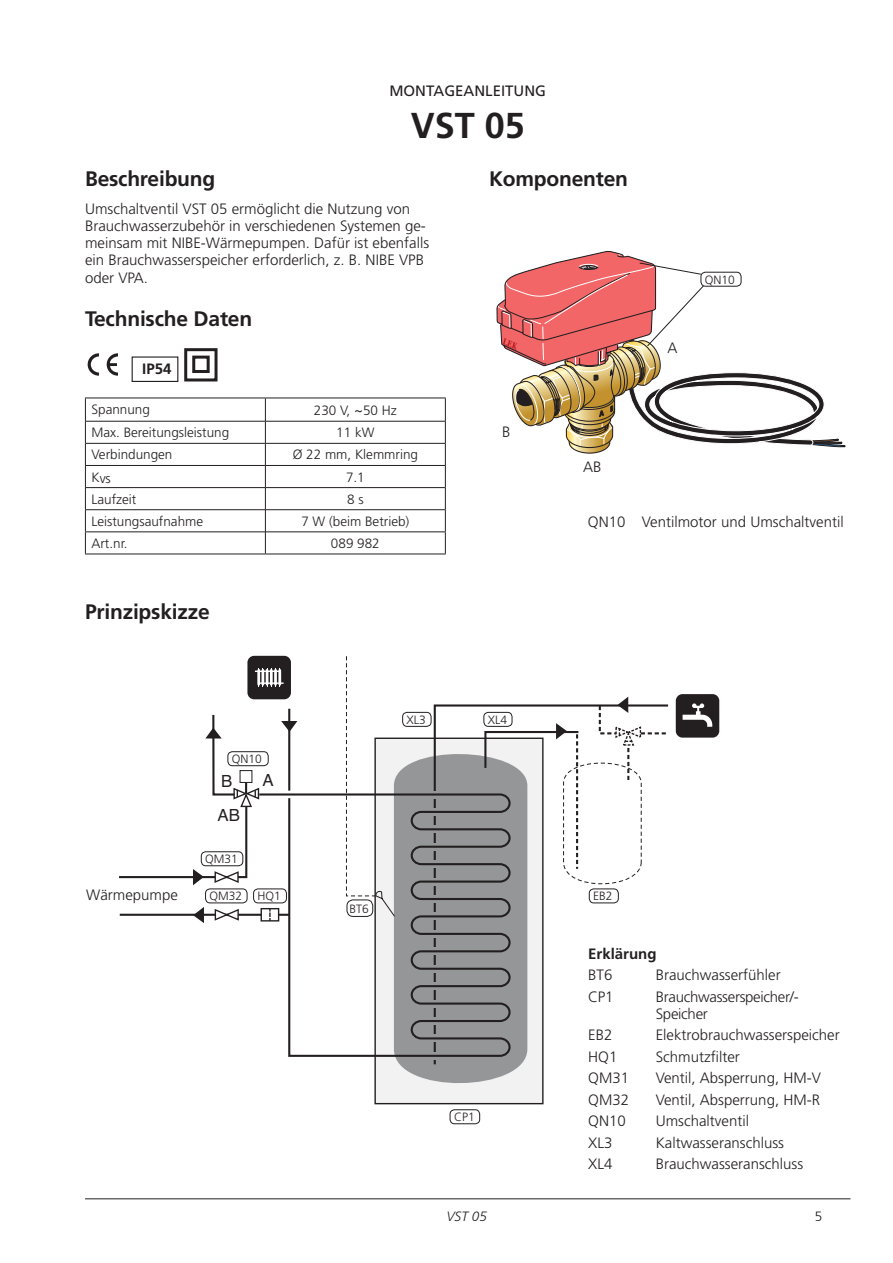
<style>
.page{position:relative;width:893px;height:1263px;background:#fff}
.page>*{position:absolute;margin:0;border:0;box-sizing:border-box;transform-origin:0 0}
.t1{font:700 36px "Frutiger";color:#231f20}
.t2{font:700 21px "Frutiger";letter-spacing:-.01em;color:#231f20}
.t3{font:16.8px "Helvetica";color:#231f20}
.t4{font:300 15px/17.2px "Frutiger";color:#231f20}
.t5{font:300 15px/17.2px "Frutiger";letter-spacing:-.02em;color:#231f20}
.t6{font:15px "Frutiger";color:#231f20}
.t7{font:700 15px "Frutiger";color:#231f20}
.t8{font:300 13.5px "Frutiger";color:#231f20}
.t9{font:italic 300 13.5px "Frutiger";color:#231f20}
.t10{font:300 12px "Frutiger";color:#231f20}
.s1{font-size:15px}
</style>
<div class="page">
<hr style="left:85px;top:398px;width:180px;height:1px;background:#231f20">
<hr style="left:265px;top:398px;width:181px;height:1px;background:#231f20">
<hr style="left:85px;top:465px;width:180px;height:1px;background:#231f20">
<hr style="left:266px;top:465px;width:180px;height:1px;background:#231f20">
<hr style="left:85px;top:487px;width:180px;height:1px;background:#231f20">
<hr style="left:266px;top:487px;width:180px;height:1px;background:#231f20">
<hr style="left:85px;top:509px;width:180px;height:1px;background:#231f20">
<hr style="left:266px;top:509px;width:180px;height:1px;background:#231f20">
<hr style="left:85px;top:531px;width:180px;height:1px;background:#231f20">
<svg style="left:85px;top:398px;width:1px;height:156px"></svg>
<hr style="left:266px;top:531px;width:180px;height:1px;background:#231f20">
<svg style="left:445px;top:398px;width:1px;height:156px"></svg>
<hr style="left:85px;top:554px;width:180px;height:1px;background:#231f20">
<hr style="left:265px;top:554px;width:181px;height:1px;background:#231f20">
<hr style="left:86px;top:421px;width:179px;height:1px;background:#231f20">
<hr style="left:265px;top:421px;width:180px;height:1px;background:#231f20">
<hr style="left:86px;top:443px;width:179px;height:1px;background:#231f20">
<hr style="left:265px;top:443px;width:180px;height:1px;background:#231f20">
<svg style="left:265px;top:398px;width:1px;height:156px"></svg>
<svg style="left:88px;top:353px;width:11px;height:23px"></svg>
<svg style="left:107px;top:353px;width:11px;height:23px"></svg>
<div style="left:132px;top:356px;width:46px;height:26px;border:1px solid #231f20"></div>
<div style="left:184px;top:348px;width:34px;height:33px;border:3px solid #231f20"></div>
<div style="left:192px;top:356px;width:18px;height:17px;border:3px solid #231f20"></div>
<div style="left:247px;top:656px;width:44px;height:43px;background:#231f20;border-radius:7px"></div>
<svg style="left:255px;top:668px;width:26px;height:19px"></svg>
<hr style="left:259px;top:682px;width:25px;height:2px;background:#fff">
<div style="left:676px;top:694px;width:43px;height:44px;background:#231f20;border-radius:7px"></div>
<svg style="left:683px;top:703px;width:29px;height:24px"></svg>
<div style="left:374px;top:737px;width:170px;height:367px;background:#f2f2f3;border:1px solid #231f20"></div>
<svg style="left:395px;top:756px;width:124px;height:327px;fill:#949698"></svg>
<svg style="left:433px;top:703px;width:236px;height:363px"></svg>
<div style="left:427px;top:1052px;width:17px;height:7px;background:#949698"></div>
<div style="left:427px;top:791px;width:17px;height:7px;background:#949698"></div>
<svg style="left:346px;top:656px;width:49px;height:136px"></svg>
<svg style="left:288px;top:792px;width:224px;height:266px"></svg>
<hr style="left:288px;top:709px;width:2px;height:82px;background:#231f20">
<svg style="left:119px;top:713px;width:178px;height:210px"></svg>
<div style="left:228px;top:752px;width:40px;height:14px;background:#fff;border-radius:4px"></div>
<div style="left:227px;top:751px;width:42px;height:15px;border:1px solid #231f20;border-radius:4px"></div>
<div style="left:347px;top:900px;width:26px;height:16px;background:#fff;border-radius:6px"></div>
<div style="left:347px;top:899px;width:26px;height:18px;border:1px solid #231f20;border-radius:6px"></div>
<div style="left:201px;top:852px;width:42px;height:14px;background:#fff;border-radius:4px"></div>
<div style="left:201px;top:851px;width:42px;height:15px;border:1px solid #231f20;border-radius:4px"></div>
<div style="left:206px;top:889px;width:41px;height:14px;background:#fff;border-radius:4px"></div>
<div style="left:205px;top:888px;width:42px;height:15px;border:1px solid #231f20;border-radius:4px"></div>
<div style="left:254px;top:889px;width:32px;height:14px;background:#fff;border-radius:4px"></div>
<div style="left:253px;top:888px;width:34px;height:15px;border:1px solid #231f20;border-radius:4px"></div>
<div style="left:402px;top:712px;width:29px;height:15px;border:1px solid #231f20;border-radius:4px"></div>
<div style="left:484px;top:712px;width:28px;height:14px;background:#fff;border-radius:4px"></div>
<div style="left:483px;top:712px;width:29px;height:15px;border:1px solid #231f20;border-radius:4px"></div>
<div style="left:589px;top:889px;width:29px;height:14px;background:#fff;border-radius:4px"></div>
<div style="left:589px;top:888px;width:30px;height:15px;border:1px solid #231f20;border-radius:4px"></div>
<div style="left:450px;top:1109px;width:30px;height:15px;border:1px solid #231f20;border-radius:4px"></div>
<hr style="left:85px;top:1198px;width:765px;height:1px;background:#231f20">
<svg style="left:496px;top:251px;width:349px;height:203px"></svg>
<p class="t6" style="left:389px;top:82px;width:158px">MONTAGEANLEITUNG</p>
<h1 class="t1" style="left:411px;top:104px;width:116px">VST 05</h1>
<h2 class="t2" style="left:85px;top:166px;width:132px">Beschreibung</h2>
<p class="t4" style="left:85px;top:200px;width:346px">Umschaltventil VST 05 ermöglicht die Nutzung von Brauchwasserzubehör in verschiedenen Systemen ge&shy;meinsam mit NIBE-Wärmepumpen. Dafür ist ebenfalls ein Brauchwasserspeicher erforderlich, z. B. NIBE VPB oder VPA.</p>
<h2 class="t2" style="left:85px;top:307px;width:169px">Technische Daten</h2>
<p class="t7" style="left:142px;top:360px;width:31px">IP54</p>
<h2 class="t2" style="left:489px;top:166px;width:141px">Komponenten</h2>
<p class="t4" style="left:667px;top:339px;width:12px">A</p>
<p class="t10" style="left:705px;top:273px;width:32px">QN10</p>
<p class="t8" style="left:91px;top:402px;width:60px">Spannung</p>
<p class="t8" style="left:314px;top:403px;width:85px">230 V, <span class="s1">~</span>50 Hz</p>
<p class="t8" style="left:91px;top:425px;width:139px">Max. Bereitungsleistung</p>
<p class="t8" style="left:336px;top:425px;width:40px">11 kW</p>
<p class="t8" style="left:91px;top:447px;width:83px">Verbindungen</p>
<p class="t8" style="left:293px;top:447px;width:127px">Ø 22 mm, Klemmring</p>
<p class="t8" style="left:91px;top:471px;width:21px">Kvs</p>
<p class="t8" style="left:346px;top:469px;width:20px">7.1</p>
<p class="t8" style="left:91px;top:491px;width:46px">Laufzeit</p>
<p class="t8" style="left:347px;top:491px;width:18px">8 s</p>
<p class="t8" style="left:91px;top:513px;width:113px">Leistungsaufnahme</p>
<p class="t8" style="left:301px;top:513px;width:110px">7 W (beim Betrieb)</p>
<p class="t8" style="left:91px;top:536px;width:38px">Art.nr.</p>
<p class="t8" style="left:331px;top:536px;width:50px">089 982</p>
<h2 class="t2" style="left:85px;top:599px;width:126px">Prinzipskizze</h2>
<p class="t4" style="left:502px;top:423px;width:10px">B</p>
<p class="t4" style="left:86px;top:886px;width:93px">Wärmepumpe</p>
<p class="t10" style="left:232px;top:752px;width:32px">QN10</p>
<p class="t3" style="left:221px;top:769px;width:13px">B</p>
<p class="t3" style="left:262px;top:767px;width:13px">A</p>
<p class="t3" style="left:218px;top:802px;width:24px">AB</p>
<p class="t10" style="left:205px;top:852px;width:34px">QM31</p>
<p class="t10" style="left:210px;top:889px;width:34px">QM32</p>
<p class="t10" style="left:258px;top:889px;width:25px">HQ1</p>
<p class="t10" style="left:407px;top:713px;width:21px">XL3</p>
<p class="t10" style="left:488px;top:713px;width:21px">XL4</p>
<p class="t10" style="left:349px;top:902px;width:21px">BT6</p>
<p class="t10" style="left:454px;top:1110px;width:22px">CP1</p>
<p class="t4" style="left:583px;top:458px;width:20px">AB</p>
<p class="t4" style="left:588px;top:514px;width:257px">QN10 Ventilmotor und Umschaltventil</p>
<p class="t10" style="left:593px;top:889px;width:21px">EB2</p>
<p class="t7" style="left:588px;top:944px;width:70px">Erklärung</p>
<p class="t4" style="left:588px;top:966px;width:26px">BT6</p>
<p class="t4" style="left:656px;top:966px;width:127px">Brauchwasserfühler</p>
<p class="t4" style="left:588px;top:988px;width:27px">CP1</p>
<p class="t5" style="left:656px;top:988px;width:143px">Brauchwasserspeicher/-<br>Speicher</p>
<p class="t4" style="left:588px;top:1027px;width:26px">EB2</p>
<p class="t4" style="left:656px;top:1027px;width:185px">Elektrobrauchwasserspeicher</p>
<p class="t4" style="left:588px;top:1048px;width:31px">HQ1</p>
<p class="t4" style="left:656px;top:1048px;width:86px">Schmutzfilter</p>
<p class="t4" style="left:588px;top:1070px;width:42px">QM31</p>
<p class="t4" style="left:656px;top:1070px;width:167px">Ventil, Absperrung, HM-V</p>
<p class="t4" style="left:588px;top:1091px;width:42px">QM32</p>
<p class="t4" style="left:656px;top:1091px;width:166px">Ventil, Absperrung, HM-R</p>
<p class="t4" style="left:588px;top:1113px;width:39px">QN10</p>
<p class="t4" style="left:656px;top:1113px;width:95px">Umschaltventil</p>
<p class="t4" style="left:588px;top:1134px;width:26px">XL3</p>
<p class="t4" style="left:656px;top:1134px;width:130px">Kaltwasseranschluss</p>
<p class="t4" style="left:588px;top:1156px;width:26px">XL4</p>
<p class="t4" style="left:656px;top:1156px;width:149px">Brauchwasseranschluss</p>
<p class="t9" style="left:446px;top:1208px;width:42px">VST 05</p>
<p class="t8" style="left:815px;top:1208px;width:9px">5</p>
</div>
